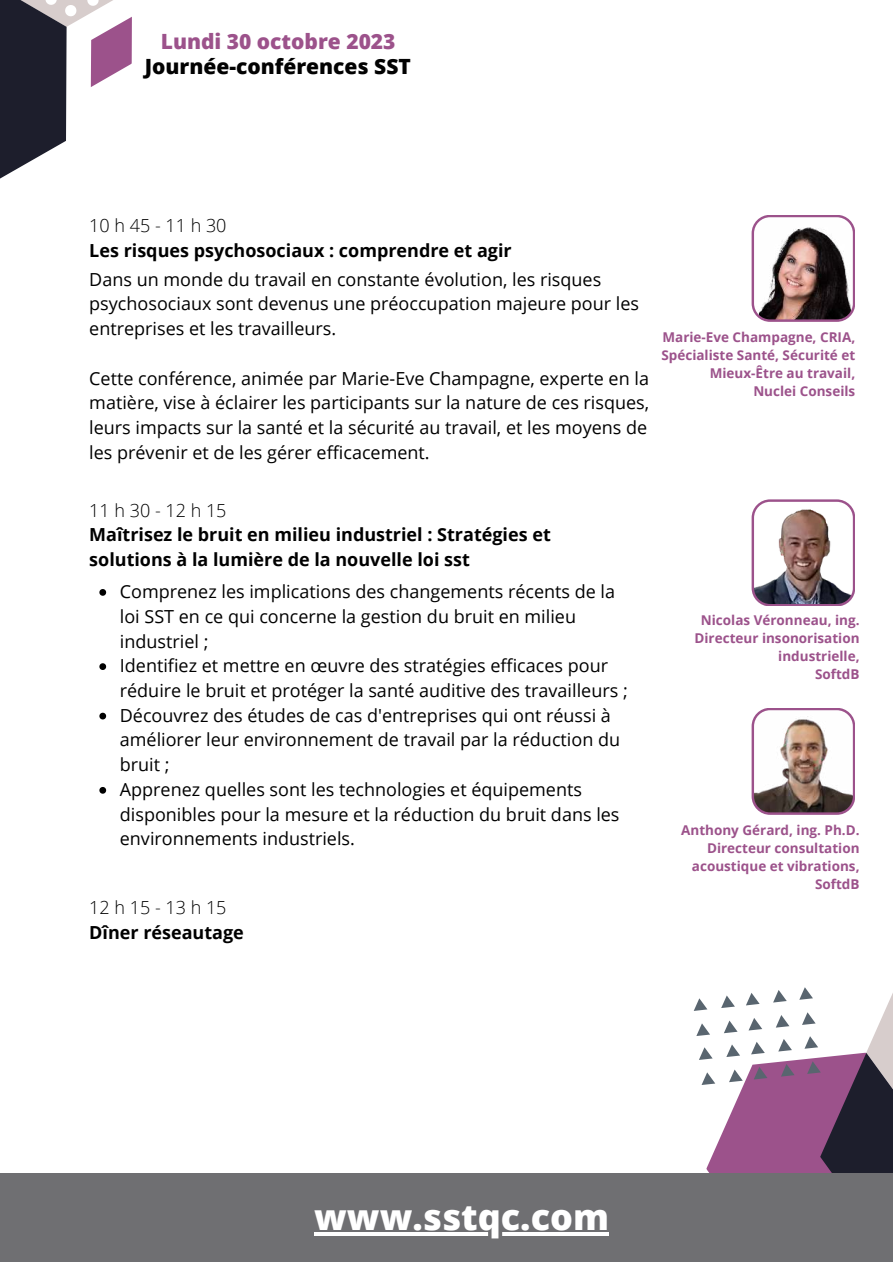
<style>
.page{position:relative;width:893px;height:1264px;background:#fff}
.page>*{position:absolute;margin:0;border:0;box-sizing:border-box;transform-origin:0 0}
.t1{font:800 36px "Open Sans";color:#fff}
.t2{font:800 21px "Open Sans";color:#020202}
.t3{font:800 21px "Open Sans";color:#9c528b}
.t4{font:18px/24.8px "Open Sans";color:#000}
.t5{font:700 18px/24.8px "Open Sans";color:#000}
.t6{font:300 18px "Open Sans";color:#000}
.t7{font:700 13.5px/18px "Open Sans";color:#9c528b;text-align:right}
</style>
<div class="page">
<svg style="left:693px;top:987px;width:199px;height:275px"></svg>
<hr style="left:0;top:1257px;width:892px;height:4px;background:#6f6f72">
<div style="left:0;top:1173px;width:892px;height:84px;background:#6f6f72"></div>
<svg style="left:0;top:0;width:132px;height:179px"></svg>
<svg style="left:751px;top:215px;width:104px;height:107px"></svg>
<img style="left:751px;top:499px;width:104px;height:107px">
<img style="left:751px;top:708px;width:104px;height:106px">
<svg style="left:314px;top:1232px;width:295px;height:3px"></svg>
<svg style="left:99px;top:589px;width:7px;height:6px"></svg>
<svg style="left:99px;top:663px;width:7px;height:7px"></svg>
<svg style="left:99px;top:712px;width:7px;height:7px"></svg>
<svg style="left:99px;top:787px;width:7px;height:6px"></svg>
<p class="t3" style="left:161px;top:26px;width:236px">Lundi 30 octobre 2023</p>
<p class="t2" style="left:145px;top:51px;width:267px">Journée-conférences SST</p>
<p class="t6" style="left:89px;top:213px;width:139px">10 h 45 - 11 h 30</p>
<p class="t5" style="left:89px;top:237px;width:424px">Les risques psychosociaux : comprendre et agir</p>
<p class="t4" style="left:89px;top:266px;width:551px">Dans un monde du travail en constante évolution, les risques psychosociaux sont devenus une préoccupation majeure pour les entreprises et les travailleurs.</p>
<p class="t4" style="left:89px;top:365px;width:561px;text-align:justify">Cette conférence, animée par Marie-Eve Champagne, experte en la matière, vise à éclairer les participants sur la nature de ces risques, leurs impacts sur la santé et la sécurité au travail, et les moyens de les prévenir et de les gérer efficacement.</p>
<p class="t7" style="left:661px;top:328px;width:195px">Marie-Eve Champagne, CRIA,<br>Spécialiste Santé, Sécurité et<br>Mieux-Être au travail,<br>Nuclei Conseils</p>
<p class="t6" style="left:89px;top:498px;width:139px">11 h 30 - 12 h 15</p>
<p class="t5" style="left:89px;top:522px;width:463px">Maîtrisez le bruit en milieu industriel : Stratégies et solutions à la lumière de la nouvelle loi sst</p>
<p class="t4" style="left:120px;top:578px;width:509px">Comprenez les implications des changements récents de la loi SST en ce qui concerne la gestion du bruit en milieu industriel ;<br>Identifiez et mettre en œuvre des stratégies efficaces pour réduire le bruit et protéger la santé auditive des travailleurs ; Découvrez des études de cas d'entreprises qui ont réussi à améliorer leur environnement de travail par la réduction du bruit ;<br>Apprenez quelles sont les technologies et équipements disponibles pour la mesure et la réduction du bruit dans les environnements industriels.</p>
<p class="t6" style="left:89px;top:895px;width:139px">12 h 15 - 13 h 15</p>
<p class="t5" style="left:89px;top:919px;width:156px">Dîner réseautage</p>
<p class="t7" style="left:694px;top:610px;width:166px">Nicolas Véronneau, ing.<br>Directeur insonorisation industrielle,<br>SoftdB</p>
<p class="t7" style="left:681px;top:820px;width:180px">Anthony Gérard, ing. Ph.D.<br>Directeur consultation acoustique et vibrations,<br>SoftdB</p>
<h1 class="t1" style="left:314px;top:1189px;width:296px">www.sstqc.com</h1>
</div>
